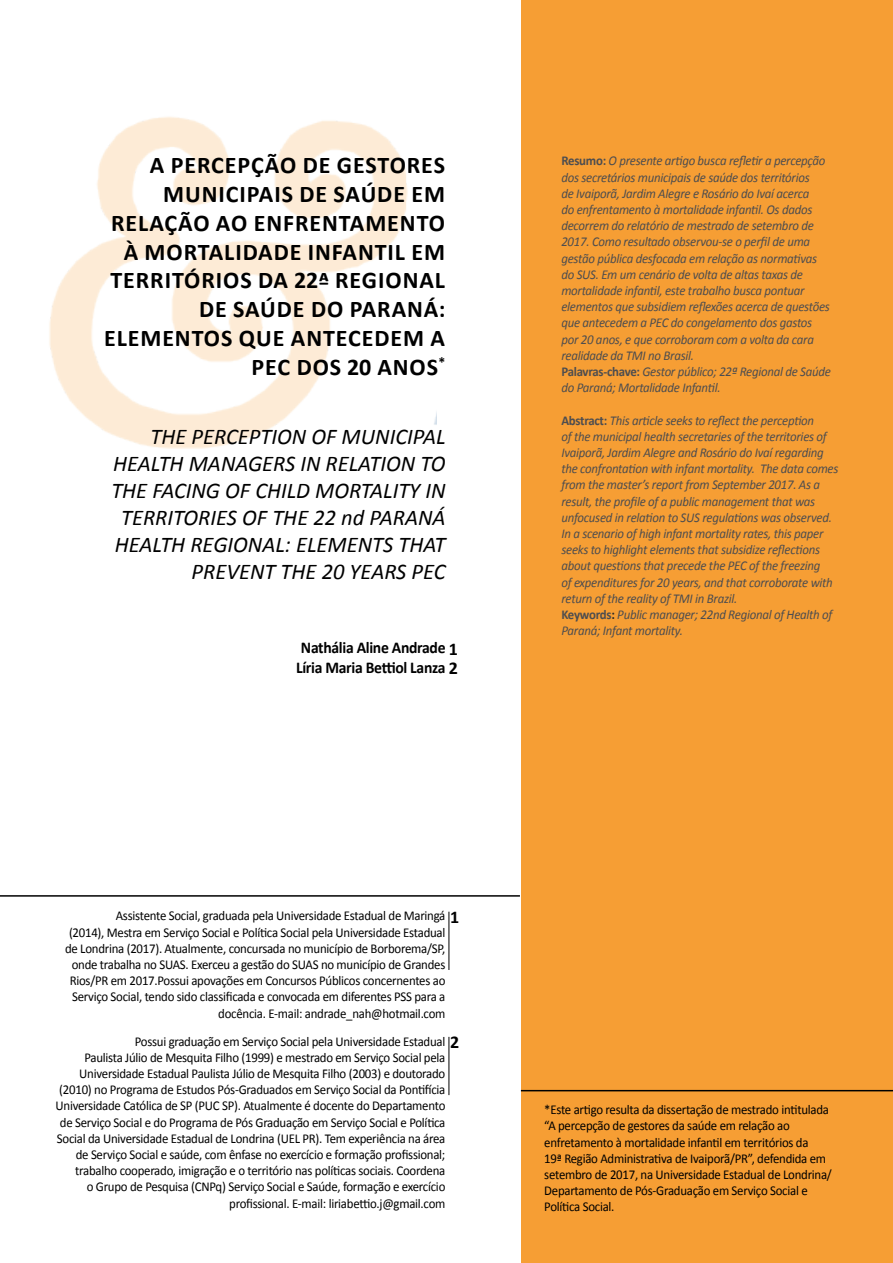
<style>
.page{position:relative;width:893px;height:1263px;background:#fff}
.page>*{position:absolute;margin:0;border:0;box-sizing:border-box;transform-origin:0 0}
.t1{font:700 24px/28.8px "Calibri";letter-spacing:.04em;color:#000;text-align:right}
.t2{font:italic 22.5px/27px "Calibri";color:#000;text-align:right}
.t3{font:700 18px "Calibri";color:#000}
.t4{font:700 16.5px/19.8px "Calibri";letter-spacing:-.02em;color:#000;scale:.95 1}
.t5{font:13.5px/16.2px "Calibri";letter-spacing:-.02em;color:#000;text-align:right;scale:.95 1}
.t6{font:italic 13.5px/16.2px "Calibri";letter-spacing:-.02em;color:#4d4d4f;scale:.95 1}
.s1{font-size:18px}
.s2{font-weight:700;font-style:normal}
.s3{font-weight:700;font-style:normal;color:#262626}
</style>
<div class="page">
<div style="left:521px;top:0;width:372px;height:1263px;background:#f69e34"></div>
<img style="left:49px;top:117px;width:387px;height:332px">
<hr style="left:0;top:895px;width:520px;height:2px;background:#000">
<hr style="left:521px;top:1090px;width:372px;height:1px;background:#000">
<hr style="left:449px;top:912px;width:1px;height:58px;background:#000">
<hr style="left:449px;top:1037px;width:1px;height:58px;background:#000">
<h1 class="t1" style="left:104px;top:151px;width:343px">A PERCEPÇÃO DE GESTORES<br>MUNICIPAIS DE SAÚDE EM<br>RELAÇÃO AO ENFRENTAMENTO<br>À MORTALIDADE INFANTIL EM<br>TERRITÓRIOS DA 22ª REGIONAL<br>DE SAÚDE DO PARANÁ:<br>ELEMENTOS QUE ANTECEDEM A<br>PEC DOS 20 ANOS<sup>*</sup></h1>
<h2 class="t2" style="left:111px;top:422px;width:336px">THE PERCEPTION OF MUNICIPAL<br>HEALTH MANAGERS IN RELATION TO<br>THE FACING OF CHILD MORTALITY IN<br>TERRITORIES OF THE 22 nd PARANÁ<br>HEALTH REGIONAL: ELEMENTS THAT<br>PREVENT THE 20 YEARS PEC</h2>
<p class="t4" style="left:296px;top:638px;width:172px">Nathália Aline Andrade <span class="s1">1<br></span>Líria Maria Bettiol Lanza <span class="s1">2</span></p>
<p class="t6" style="left:561px;top:152px;width:285px"><span class="s2">Resumo:</span> O presente artigo busca refletir a percepção dos secretários municipais de saúde dos territórios<br>de Ivaiporã, Jardim Alegre e Rosário do Ivaí acerca<br>do enfrentamento à mortalidade infantil. Os dados decorrem do relatório de mestrado de setembro de 2017. Como resultado observou-se o perfil de uma gestão pública desfocada em relação as normativas do SUS. Em um cenário de volta de altas taxas de mortalidade infantil, este trabalho busca pontuar elementos que subsidiem reflexões acerca de questões que antecedem a PEC do congelamento dos gastos por 20 anos, e que corroboram com a volta da cara realidade da TMI no Brasil.<br><span class="s2">Palavras-chave:</span> Gestor público; 22ª Regional de Saúde do Paraná; Mortalidade Infantil.</p>
<p class="t6" style="left:561px;top:411px;width:293px"><span class="s2">Abstract:</span> This article seeks to reflect the perception<br>of the municipal health secretaries of the territories of Ivaiporã, Jardim Alegre and Rosário do Ivaí regarding the confrontation with infant mortality. The data comes from the master’s report from September 2017. As a result, the profile of a public management that was unfocused in relation to SUS regulations was observed.<br>In a scenario of high infant mortality rates, this paper seeks to highlight elements that subsidize reflections about questions that precede the PEC of the freezing<br>of expenditures for 20 years, and that corroborate with return of the reality of TMI in Brazil.<br><span class="s2">Keywords</span><span class="s3">:</span> Public manager; 22nd Regional of Health of Paraná; Infant mortality.</p>
<p class="t5" style="left:65px;top:908px;width:402px">Assistente Social, graduada pela Universidade Estadual de Maringá<br>(2014), Mestra em Serviço Social e Política Social pela Universidade Estadual de Londrina (2017). Atualmente, concursada no município de Borborema/SP, onde trabalha no SUAS. Exerceu a gestão do SUAS no município de Grandes Rios/PR em 2017.Possui apovações em Concursos Públicos concernentes ao Serviço Social, tendo sido classificada e convocada em diferentes PSS para a docência. E-mail: andrade_nah@hotmail.com</p>
<p class="t5" style="left:56px;top:1033px;width:412px">Possui graduação em Serviço Social pela Universidade Estadual<br>Paulista Júlio de Mesquita Filho (1999) e mestrado em Serviço Social pela Universidade Estadual Paulista Júlio de Mesquita Filho (2003) e doutorado (2010) no Programa de Estudos Pós-Graduados em Serviço Social da Pontifícia Universidade Católica de SP (PUC SP). Atualmente é docente do Departamento de Serviço Social e do Programa de Pós Graduação em Serviço Social e Política Social da Universidade Estadual de Londrina (UEL PR). Tem experiência na área de Serviço Social e saúde, com ênfase no exercício e formação profissional; trabalho cooperado, imigração e o território nas políticas sociais. Coordena<br>o Grupo de Pesquisa (CNPq) Serviço Social e Saúde, formação e exercício profissional. E-mail: liriabettio.j@gmail.com</p>
<h3 class="t3" style="left:450px;top:905px;width:11px">1</h3>
<h3 class="t3" style="left:450px;top:1030px;width:11px">2</h3>
<p class="t5" style="left:544px;top:1101px;width:304px;text-align:left">*Este artigo resulta da dissertação de mestrado intitulada “A percepção de gestores da saúde em relação ao enfretamento à mortalidade infantil em territórios da<br>19ª Região Administrativa de Ivaiporã/PR”, defendida em setembro de 2017, na Universidade Estadual de Londrina/ Departamento de Pós-Graduação em Serviço Social e Política Social.</p>
</div>
